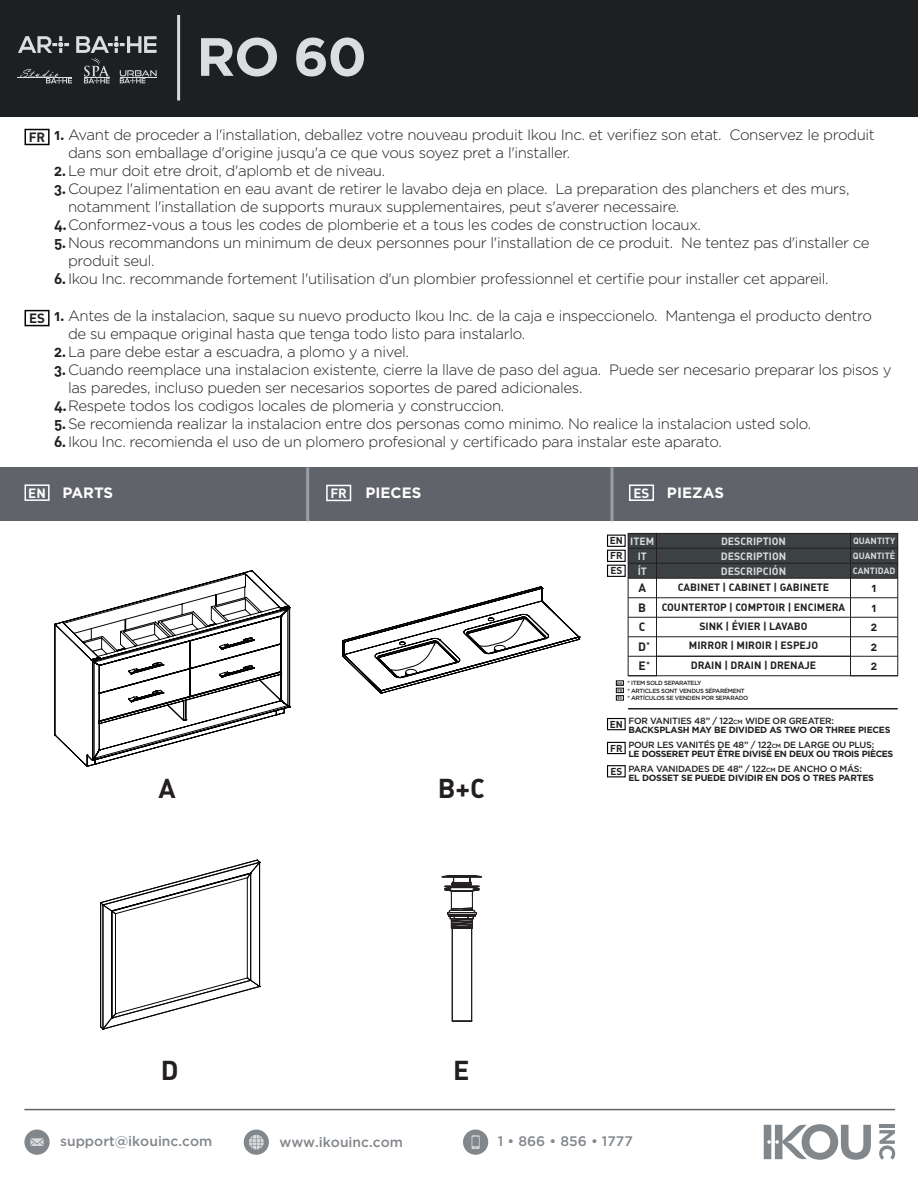
<style>
.page{position:relative;width:918px;height:1188px;background:#fff}
.page>*{position:absolute;margin:0;border:0;box-sizing:border-box;transform-origin:0 0}
.t1{font:700 53.85px "Gotham";color:#dcdddf}
.t2{font:27px "DIN Bold Alternate";color:#231f20}
.t3{font:300 15px/18px "Gotham";letter-spacing:-.025em;color:#1d2022}
.t4{font:700 15px "Gotham";color:#fff}
.t5{font:500 13.8px "Gotham";color:#82878c}
.t6{font:13.35px "DIN Bold Alternate";color:#231f20}
.t7{font:12px/20px "DIN Bold Alternate";color:#231f20}
.t8{font:10.5px/20px "DIN Bold Alternate";color:#231f20;text-align:center}
.t9{font:10.5px/15px "DIN Bold Alternate";color:#dadadd;text-align:center}
.t10{font:9.9px/15px "DIN Bold Alternate";color:#231f20;text-align:justify}
.t11{font:700 9px/9px "Gotham";letter-spacing:-.025em;color:#231f20}
.t12{font:9px/15px "DIN Bold Alternate";color:#dadadd;text-align:justify}
.t13{font:500 6px/7.5px "Gotham";letter-spacing:-.05em;color:#231f20}
.t14{font:4.05px/7.4px "DIN Bold Alternate";color:#231f20;text-align:justify}
.s1{font-family:"DIN Bold Alternate";font-weight:400}
.s2{font-family:"DIN Bold Alternate";font-weight:400;font-size:13.35px}
.s3{font-weight:500}
.s4{font-weight:500;font-size:6px}
</style>
<div class="page">
<hr style="left:247px;top:878px;width:1px;height:100px;background:#050504">
<hr style="left:115px;top:914px;width:1px;height:100px;background:#050504">
<hr style="left:112px;top:911px;width:1px;height:107px;background:#050504">
<hr style="left:103px;top:905px;width:1px;height:124px;background:#050504">
<hr style="left:250px;top:873px;width:1px;height:107px;background:#050504">
<hr style="left:111px;top:911px;width:1px;height:107px;background:#050504">
<svg style="left:100px;top:977px;width:161px;height:53px"></svg>
<hr style="left:259px;top:862px;width:1px;height:124px;background:#050504">
<hr style="left:100px;top:903px;width:1px;height:124px;background:#050504">
<svg style="left:100px;top:860px;width:161px;height:54px"></svg>
<svg style="left:54px;top:570px;width:236px;height:197px"></svg>
<svg style="left:342px;top:586px;width:237px;height:108px"></svg>
<div style="left:0;top:468px;width:918px;height:53px;background:#60646a"></div>
<div style="left:25px;top:484px;width:25px;height:17px;border:2px solid #fff"></div>
<div style="left:326px;top:485px;width:25px;height:16px;border:2px solid #fff"></div>
<div style="left:629px;top:484px;width:25px;height:17px;border:2px solid #fff"></div>
<hr style="left:306px;top:468px;width:3px;height:53px;background:#999fa6">
<svg style="left:610px;top:468px;width:4px;height:53px"></svg>
<svg style="left:442px;top:875px;width:40px;height:147px"></svg>
<div style="left:628px;top:533px;width:270px;height:45px;background:#3c4144"></div>
<div style="left:628px;top:533px;width:29px;height:143px;border:1px solid #231f20"></div>
<div style="left:656px;top:533px;width:195px;height:124px;border:1px solid #231f20"></div>
<div style="left:850px;top:533px;width:48px;height:143px;border:1px solid #231f20"></div>
<hr style="left:628px;top:548px;width:270px;height:1px;background:#231f20">
<hr style="left:628px;top:563px;width:270px;height:1px;background:#231f20">
<hr style="left:628px;top:578px;width:270px;height:1px;background:#231f20">
<div style="left:607px;top:535px;width:19px;height:12px;background:#fff;border:1px solid #040503"></div>
<div style="left:607px;top:550px;width:19px;height:12px;background:#fff;border:1px solid #040503"></div>
<div style="left:607px;top:565px;width:19px;height:12px;background:#fff;border:1px solid #040503"></div>
<hr style="left:628px;top:597px;width:270px;height:1px;background:#231f20">
<hr style="left:628px;top:636px;width:270px;height:1px;background:#231f20">
<hr style="left:628px;top:656px;width:270px;height:1px;background:#231f20">
<hr style="left:628px;top:617px;width:270px;height:1px;background:#231f20">
<hr style="left:628px;top:675px;width:270px;height:1px;background:#231f20">
<svg style="left:616px;top:681px;width:8px;height:5px"></svg>
<svg style="left:616px;top:688px;width:8px;height:5px"></svg>
<svg style="left:616px;top:695px;width:8px;height:5px"></svg>
<hr style="left:628px;top:708px;width:270px;height:2px;background:#231f20">
<div style="left:607px;top:718px;width:19px;height:12px;background:#fff;border:1px solid #040503"></div>
<div style="left:607px;top:742px;width:19px;height:12px;background:#fff;border:1px solid #040503"></div>
<div style="left:607px;top:765px;width:19px;height:12px;background:#fff;border:1px solid #040503"></div>
<div style="left:0;top:0;width:918px;height:117px;background:#1d2022"></div>
<hr style="left:24px;top:1109px;width:871px;height:1px;background:#5f656a">
<div style="left:25px;top:129px;width:25px;height:16px;background:#fff;border:2px solid #040503"></div>
<div style="left:25px;top:310px;width:25px;height:16px;background:#fff;border:2px solid #040503"></div>
<svg style="left:24px;top:1130px;width:26px;height:25px"></svg>
<svg style="left:244px;top:1130px;width:25px;height:25px"></svg>
<svg style="left:463px;top:1130px;width:25px;height:25px"></svg>
<hr style="left:879px;top:1125px;width:16px;height:3px;background:#82878c">
<svg style="left:879px;top:1130px;width:16px;height:30px"></svg>
<svg style="left:764px;top:1124px;width:107px;height:36px"></svg>
<hr style="left:177px;top:15px;width:3px;height:85px;background:#dadadd">
<svg style="left:18px;top:36px;width:139px;height:47px"></svg>
<hr style="left:120px;top:77px;width:37px;height:1px;background:#dcdddf">
<h1 class="t1" style="left:197px;top:26px;width:172px">RO 60</h1>
<p class="t6" style="left:29px;top:128px;width:18px">FR</p>
<p class="t6" style="left:29px;top:309px;width:17px">ES</p>
<p class="t3" style="left:54px;top:126px;width:822px"><span class="s1">1.</span> Avant de proceder a l'installation, deballez votre nouveau produit Ikou Inc. et verifiez son etat. Conservez le produit</p>
<p class="t3" style="left:54px;top:162px;width:797px"><span class="s1">2.</span>Le mur doit etre droit, d'aplomb et de niveau.<br><span class="s1">3.</span>Coupez l'alimentation en eau avant de retirer le lavabo deja en place. La preparation des planchers et des murs,</p>
<p class="t3" style="left:54px;top:216px;width:817px"><span class="s1">4.</span>Conformez-vous a tous les codes de plomberie et a tous les codes de construction locaux.<br><span class="s1">5.</span>Nous recommandons un minimum de deux personnes pour l'installation de ce produit. Ne tentez pas d'installer ce</p>
<p class="t3" style="left:54px;top:270px;width:776px"><span class="s1">6.</span>Ikou Inc. recommande fortement l'utilisation d'un plombier professionnel et certifie pour installer cet appareil.</p>
<p class="t3" style="left:68px;top:144px;width:504px">dans son emballage d'origine jusqu'a ce que vous soyez pret a l'installer.</p>
<p class="t3" style="left:68px;top:198px;width:613px">notamment l'installation de supports muraux supplementaires, peut s'averer necessaire.</p>
<p class="t3" style="left:68px;top:252px;width:88px">produit seul.</p>
<p class="t3" style="left:54px;top:307px;width:819px"><span class="s1">1.</span> Antes de la instalacion, saque su nuevo producto Ikou Inc. de la caja e inspeccionelo. Mantenga el producto dentro</p>
<p class="t3" style="left:54px;top:343px;width:839px"><span class="s1">2.</span>La pare debe estar a escuadra, a plomo y a nivel.<br><span class="s1">3.</span>Cuando reemplace una instalacion existente, cierre la llave de paso del agua. Puede ser necesario preparar los pisos y</p>
<p class="t3" style="left:54px;top:397px;width:759px"><span class="s1">4.</span>Respete todos los codigos locales de plomeria y construccion.<br><span class="s1">5.</span>Se recomienda realizar la instalacion entre dos personas como minimo. No realice la instalacion usted solo.<br><span class="s1">6.</span>Ikou Inc. recomienda el uso de un plomero profesional y certificado para instalar este aparato.</p>
<p class="t3" style="left:68px;top:325px;width:459px">de su empaque original hasta que tenga todo listo para instalarlo.</p>
<p class="t3" style="left:68px;top:379px;width:516px">las paredes, incluso pueden ser necesarios soportes de pared adicionales.</p>
<p class="t4" style="left:28px;top:484px;width:86px"><span class="s2">EN</span> PARTS</p>
<p class="t4" style="left:330px;top:484px;width:92px"><span class="s2">FR</span> PIECES</p>
<p class="t4" style="left:634px;top:484px;width:92px"><span class="s2">ES</span> PIEZAS</p>
<p class="t10" style="left:610px;top:533px;width:15px">EN FR ES</p>
<p class="t9" style="left:630px;top:533px;width:26px">ITEM<br>IT<br>ÍT</p>
<p class="t9" style="left:721px;top:533px;width:67px;text-align:justify">DESCRIPTION DESCRIPTION DESCRIPCIÓN</p>
<p class="t12" style="left:853px;top:533px;width:44px">QUANTITY QUANTITÉ CANTIDAD</p>
<p class="t7" style="left:638px;top:577px;width:9px">A<br>B</p>
<p class="t8" style="left:662px;top:577px;width:185px">CABINET | CABINET | GABINETE<br>COUNTERTOP | COMPTOIR | ENCIMERA</p>
<p class="t7" style="left:872px;top:577px;width:7px">1<br>1</p>
<p class="t7" style="left:639px;top:616px;width:8px">C</p>
<p class="t7" style="left:871px;top:616px;width:8px">2</p>
<p class="t7" style="left:638px;top:636px;width:9px">D</p>
<p class="t7" style="left:871px;top:636px;width:8px">2</p>
<p class="t8" style="left:689px;top:616px;width:131px;line-height:19.5px">SINK | ÉVIER | LAVABO<br>MIRROR | MIROIR | ESPEJO</p>
<h2 class="t2" style="left:159px;top:771px;width:19px">A</h2>
<h2 class="t2" style="left:438px;top:771px;width:49px">B+C</h2>
<h2 class="t2" style="left:453px;top:771px;width:19px">B</h2>
<h2 class="t2" style="left:160px;top:1053px;width:17px">C</h2>
<h2 class="t2" style="left:453px;top:1053px;width:19px">D</h2>
<h2 class="t2" style="left:161px;top:1053px;width:19px">D</h2>
<h2 class="t2" style="left:453px;top:1053px;width:18px">E</h2>
<p class="t7" style="left:639px;top:655px;width:9px">E</p>
<p class="t8" style="left:691px;top:655px;width:127px">DRAIN | DRAIN | DRENAJE</p>
<p class="t7" style="left:871px;top:655px;width:8px">2</p>
<p class="t13" style="left:627px;top:679px;width:122px">* ITEM SOLD SEPARATELY<br>* ARTICLES SONT VENDUS SÉPARÉMENT * ARTÍCULOS SE VENDEN POR SEPARADO</p>
<p class="t14" style="left:617px;top:679px;width:7px">EN FR ES</p>
<p class="t11" style="left:628px;top:716px;width:264px"><span class="s3">FOR VANITIES 48” / 122</span><span class="s4">CM</span> <span class="s3">WIDE OR GREATER:<br></span>BACKSPLASH MAY BE DIVIDED AS TWO OR THREE PIECES</p>
<p class="t11" style="left:628px;top:740px;width:266px"><span class="s3">POUR LES VANITÉS DE 48” / 122</span><span class="s4">CM</span> <span class="s3">DE LARGE OU PLUS:<br></span>LE DOSSERET PEUT ÊTRE DIVISÉ EN DEUX OU TROIS PIÈCES</p>
<p class="t11" style="left:628px;top:764px;width:247px"><span class="s3">PARA VANIDADES DE 48” / 122</span><span class="s4">CM</span> <span class="s3">DE ANCHO O MÁS:<br></span>EL DOSSET SE PUEDE DIVIDIR EN DOS O TRES PARTES</p>
<p class="t10" style="left:610px;top:716px;width:15px">EN</p>
<p class="t10" style="left:610px;top:740px;width:14px">FR</p>
<p class="t10" style="left:610px;top:763px;width:13px">ES</p>
<p class="t5" style="left:60px;top:1133px;width:154px">support@ikouinc.com</p>
<p class="t5" style="left:279px;top:1133px;width:125px">www.ikouinc.com</p>
<p class="t5" style="left:498px;top:1133px;width:136px">1 • 866 • 856 • 1777</p>
</div>
